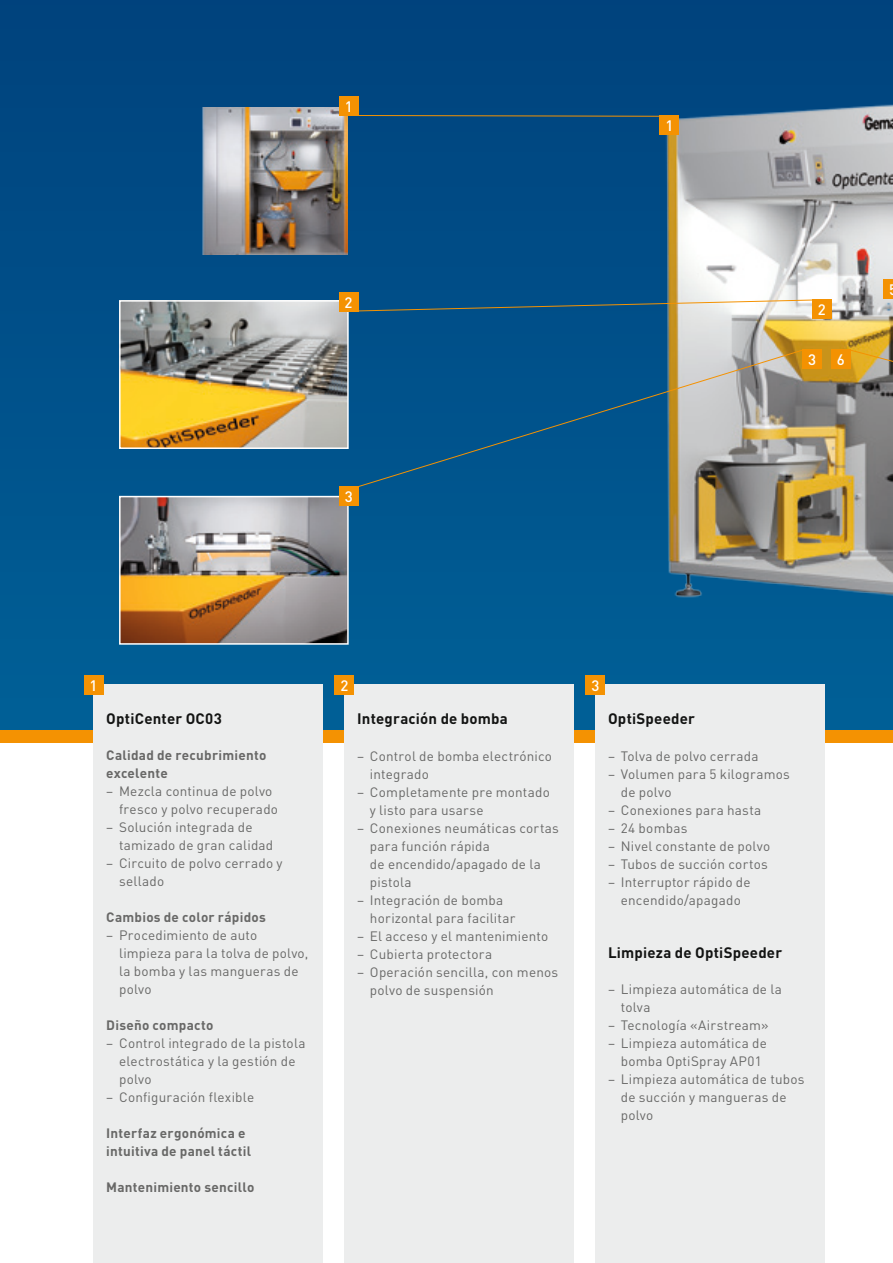
<style>
.page{position:relative;width:893px;height:1263px;background:#fff}
.page>*{position:absolute;margin:0;border:0;box-sizing:border-box;transform-origin:0 0}
.t1{font:700 15px "DIN Pro";letter-spacing:.015em;color:#131413}
.t2{font:500 15px "DIN Pro";color:#fff}
.t3{font:13.5px/18px "DIN Pro";letter-spacing:.015em;color:#686867}
.t4{font:700 13.5px/18px "DIN Pro";letter-spacing:.015em;color:#686867}
</style>
<div class="page">
<div style="left:0;top:0;width:893px;height:737px;background:linear-gradient(to bottom,#00427d,#026198)"></div>
<svg style="left:880px;top:0;width:13px;height:730px;background:#005189"></svg>
<div style="left:0;top:730px;width:893px;height:13px;background:#f49202"></div>
<img style="left:636px;top:87px;width:257px;height:550px">
<img style="left:122px;top:303px;width:224px;height:143px">
<div style="left:119px;top:300px;width:230px;height:149px;border:2px solid #fff"></div>
<img style="left:122px;top:499px;width:224px;height:143px">
<div style="left:119px;top:496px;width:230px;height:149px;border:2px solid #fff"></div>
<div style="left:660px;top:116px;width:19px;height:19px;background:#f49202"></div>
<div style="left:339px;top:292px;width:19px;height:19px;background:#f49202"></div>
<div style="left:812px;top:300px;width:19px;height:19px;background:#f49202"></div>
<div style="left:339px;top:486px;width:19px;height:19px;background:#f49202"></div>
<div style="left:831px;top:350px;width:19px;height:19px;background:#f49202"></div>
<svg style="left:357px;top:115px;width:304px;height:2px"></svg>
<svg style="left:357px;top:299px;width:456px;height:13px;background:#598197"></svg>
<svg style="left:357px;top:349px;width:447px;height:139px;background:#366c8e"></svg>
<div style="left:883px;top:280px;width:10px;height:19px;background:#f49202"></div>
<div style="left:803px;top:350px;width:19px;height:19px;background:#f49202"></div>
<svg style="left:849px;top:349px;width:44px;height:155px;background:#928a78"></svg>
<img style="left:133px;top:107px;width:215px;height:147px">
<div style="left:339px;top:97px;width:19px;height:19px;background:#f49202"></div>
<div style="left:344px;top:685px;width:230px;height:578px;background:#eceded"></div>
<div style="left:595px;top:685px;width:230px;height:578px;background:#eceded"></div>
<div style="left:94px;top:685px;width:229px;height:578px;background:#eceded"></div>
<div style="left:84px;top:676px;width:19px;height:19px;background:#f49202"></div>
<div style="left:335px;top:676px;width:19px;height:19px;background:#f49202"></div>
<div style="left:586px;top:676px;width:19px;height:19px;background:#f49202"></div>
<p class="t2" style="left:345px;top:94px;width:9px">1</p>
<p class="t2" style="left:344px;top:290px;width:9px">2</p>
<p class="t2" style="left:345px;top:484px;width:9px">3</p>
<p class="t2" style="left:665px;top:114px;width:9px">1</p>
<p class="t2" style="left:818px;top:297px;width:9px">2</p>
<p class="t2" style="left:808px;top:347px;width:9px">3</p>
<p class="t2" style="left:837px;top:347px;width:9px">6</p>
<p class="t2" style="left:90px;top:673px;width:9px">1</p>
<p class="t2" style="left:340px;top:673px;width:9px">2</p>
<p class="t2" style="left:591px;top:673px;width:9px">3</p>
<p class="t1" style="left:106px;top:706px;width:117px">OptiCenter OC03</p>
<p class="t4" style="left:106px;top:744px;width:162px">Calidad de recubrimiento excelente</p>
<p class="t3" style="left:119px;top:780px;width:161px;text-indent:-13px">– Mezcla continua de polvo fresco y polvo recuperado</p>
<p class="t3" style="left:119px;top:816px;width:156px;text-indent:-13px">– Solución integrada de tamizado de gran calidad</p>
<p class="t3" style="left:119px;top:852px;width:165px;text-indent:-13px">– Circuito de polvo cerrado y sellado</p>
<p class="t4" style="left:106px;top:906px;width:161px">Cambios de color rápidos</p>
<p class="t3" style="left:119px;top:924px;width:191px;text-indent:-13px">– Procedimiento de auto limpieza para la tolva de polvo, la bomba y las mangueras de polvo</p>
<p class="t4" style="left:106px;top:1014px;width:109px">Diseño compacto</p>
<p class="t3" style="left:119px;top:1032px;width:188px;text-indent:-13px">– Control integrado de la pistola electrostática y la gestión de polvo</p>
<p class="t3" style="left:106px;top:1086px;width:149px">– Configuración flexible</p>
<p class="t4" style="left:106px;top:1122px;width:146px">Interfaz ergonómica e intuitiva de panel táctil</p>
<p class="t4" style="left:106px;top:1176px;width:150px">Mantenimiento sencillo</p>
<p class="t1" style="left:357px;top:706px;width:152px">Integración de bomba</p>
<p class="t3" style="left:370px;top:746px;width:184px;text-indent:-13px">– Control de bomba electrónico integrado</p>
<p class="t3" style="left:370px;top:782px;width:181px;text-indent:-13px">– Completamente pre montado y listo para usarse</p>
<p class="t3" style="left:370px;top:818px;width:191px;text-indent:-13px">– Conexiones neumáticas cortas para función rápida<br>de encendido/apagado de la pistola</p>
<p class="t3" style="left:370px;top:890px;width:147px;text-indent:-13px">– Integración de bomba horizontal para facilitar</p>
<p class="t3" style="left:357px;top:926px;width:192px">– El acceso y el mantenimiento</p>
<p class="t3" style="left:357px;top:944px;width:136px">– Cubierta protectora</p>
<p class="t3" style="left:370px;top:962px;width:190px;text-indent:-13px">– Operación sencilla, con menos polvo de suspensión</p>
<p class="t1" style="left:608px;top:706px;width:88px">OptiSpeeder</p>
<p class="t3" style="left:608px;top:746px;width:152px">– Tolva de polvo cerrada</p>
<p class="t3" style="left:621px;top:764px;width:171px;text-indent:-13px">– Volumen para 5 kilogramos de polvo</p>
<p class="t3" style="left:608px;top:800px;width:155px">– Conexiones para hasta</p>
<p class="t3" style="left:608px;top:818px;width:81px">– 24 bombas</p>
<p class="t3" style="left:608px;top:836px;width:164px">– Nivel constante de polvo</p>
<p class="t3" style="left:608px;top:854px;width:161px">– Tubos de succión cortos</p>
<p class="t3" style="left:608px;top:872px;width:144px;text-align:center">– Interruptor rápido de encendido/apagado</p>
<p class="t1" style="left:608px;top:940px;width:176px">Limpieza de OptiSpeeder</p>
<p class="t3" style="left:621px;top:978px;width:163px;text-indent:-13px">– Limpieza automática de la tolva</p>
<p class="t3" style="left:608px;top:1014px;width:162px">– Tecnología «Airstream»</p>
<p class="t3" style="left:608px;top:1032px;width:160px;text-align:center">– Limpieza automática de bomba OptiSpray AP01</p>
<p class="t3" style="left:621px;top:1068px;width:185px;text-indent:-13px">– Limpieza automática de tubos de succión y mangueras de polvo</p>
</div>
